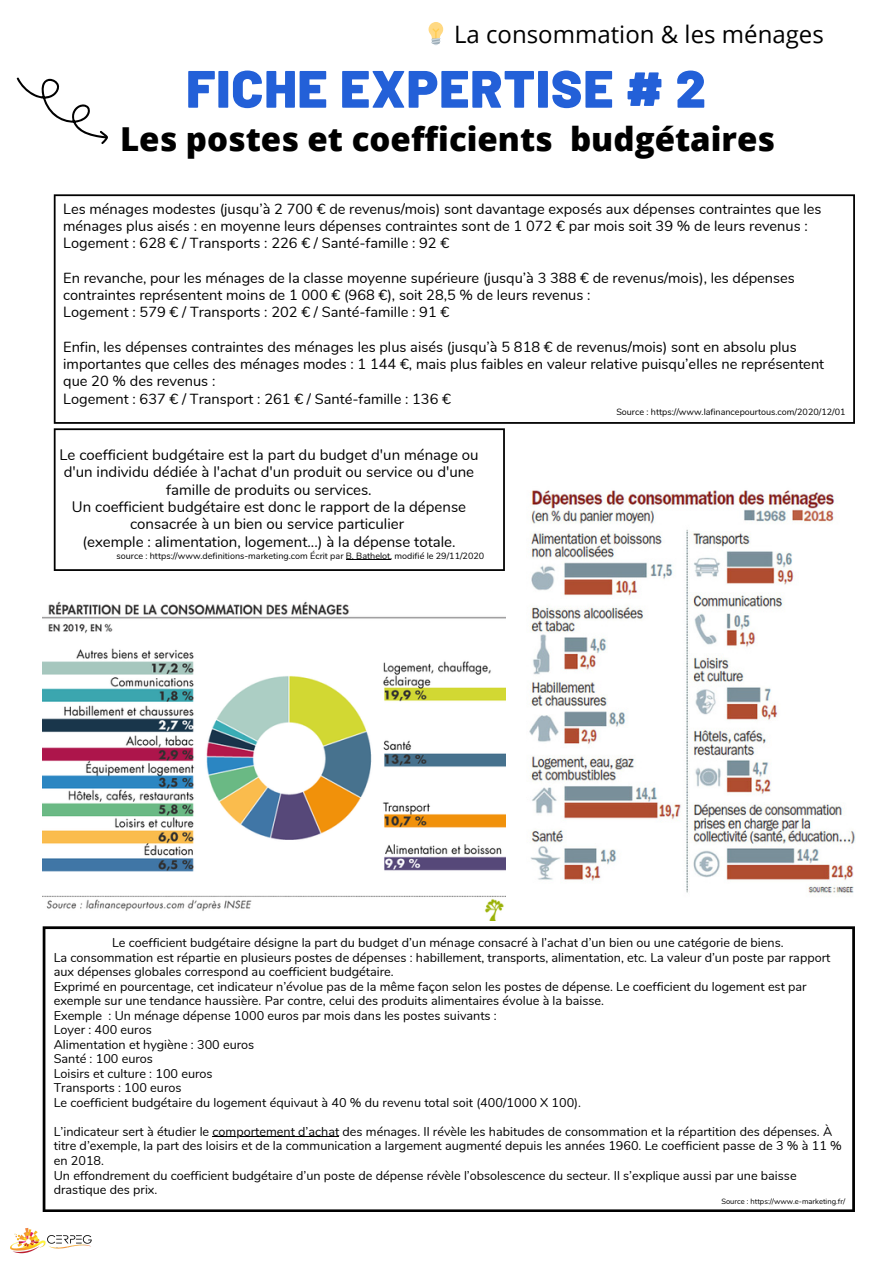
<style>
.page{position:relative;width:894px;height:1264px;background:#fff}
.page>*{position:absolute;margin:0;border:0;box-sizing:border-box;transform-origin:0 0}
.t1{font:900 52.5px "Barlow";letter-spacing:.02em;color:#2360d8}
.t2{font:800 33px "Open Sans";color:#000}
.t3{font:24px "Open Sans";color:#000}
.t4{font:15px/17.2px "Nunito";color:#000;text-align:center}
.t5{font:14.55px/17.2px "Nunito";color:#000}
.t6{font:12.6px/14.5px "Nunito";color:#000}
.t7{font:9px "Nunito";color:#000}
.t8{font:7.5px "Nunito";color:#000}
</style>
<div class="page">
<svg style="left:16px;top:77px;width:92px;height:67px"></svg>
<svg style="left:54px;top:428px;width:450px;height:143px"></svg>
<svg style="left:54px;top:194px;width:800px;height:230px"></svg>
<img style="left:529px;top:490px;width:326px;height:404px">
<svg style="left:43px;top:926px;width:811px;height:286px"></svg>
<img style="left:43px;top:601px;width:462px;height:319px">
<hr style="left:346px;top:559px;width:44px;height:1px;background:#000">
<hr style="left:212px;top:1136px;width:127px;height:1px;background:#000">
<img style="left:10px;top:1228px;width:82px;height:26px">
<p class="t3" style="left:454px;top:17px;width:371px">La consommation &amp; les ménages</p>
<p class="t1" style="left:186px;top:55px;width:521px">FICHE EXPERTISE # 2</p>
<p class="t2" style="left:120px;top:115px;width:656px">Les postes et coefficients budgétaires</p>
<p class="t5" style="left:63px;top:200px;width:759px">Les ménages modestes (jusqu’à 2 700 € de revenus/mois) sont davantage exposés aux dépenses contraintes que les ménages plus aisés : en moyenne leurs dépenses contraintes sont de 1 072 € par mois soit 39 % de leurs revenus :</p>
<p class="t5" style="left:63px;top:235px;width:387px">Logement : 628 € / Transports : 226 € / Santé-famille : 92 €</p>
<p class="t5" style="left:63px;top:269px;width:733px">En revanche, pour les ménages de la classe moyenne supérieure (jusqu’à 3 388 € de revenus/mois), les dépenses contraintes représentent moins de 1 000 € (968 €), soit 28,5 % de leurs revenus :</p>
<p class="t5" style="left:63px;top:304px;width:387px">Logement : 579 € / Transports : 202 € / Santé-famille : 91 €</p>
<p class="t5" style="left:63px;top:338px;width:762px">Enfin, les dépenses contraintes des ménages les plus aisés (jusqu’à 5 818 € de revenus/mois) sont en absolu plus importantes que celles des ménages modes : 1 144 €, mais plus faibles en valeur relative puisqu’elles ne représentent que 20 % des revenus :</p>
<p class="t5" style="left:63px;top:390px;width:389px">Logement : 637 € / Transport : 261 € / Santé-famille : 136 €</p>
<p class="t7" style="left:616px;top:406px;width:230px">Source : https://www.lafinancepourtous.com/2020/12/01</p>
<p class="t4" style="left:59px;top:446px;width:420px">Le coefficient budgétaire est la part du budget d'un ménage ou d'un individu dédiée à l'achat d'un produit ou service ou d'une famille de produits ou services.</p>
<p class="t4" style="left:72px;top:498px;width:395px">Un coefficient budgétaire est donc le rapport de la dépense consacrée à un bien ou service particulier</p>
<p class="t4" style="left:82px;top:533px;width:374px">(exemple : alimentation, logement...) à la dépense totale.</p>
<p class="t7" style="left:116px;top:549px;width:369px">source : https://www.definitions-marketing.com Écrit par B. Bathelot, modifié le 29/11/2020</p>
<p class="t6" style="left:112px;top:935px;width:672px">Le coefficient budgétaire désigne la part du budget d’un ménage consacré à l’achat d’un bien ou une catégorie de biens.</p>
<p class="t6" style="left:54px;top:950px;width:778px">La consommation est répartie en plusieurs postes de dépenses : habillement, transports, alimentation, etc. La valeur d’un poste par rapport aux dépenses globales correspond au coefficient budgétaire.</p>
<p class="t6" style="left:54px;top:979px;width:754px">Exprimé en pourcentage, cet indicateur n’évolue pas de la même façon selon les postes de dépense. Le coefficient du logement est par exemple sur une tendance haussière. Par contre, celui des produits alimentaires évolue à la baisse.</p>
<p class="t6" style="left:54px;top:1008px;width:444px">Exemple : Un ménage dépense 1000 euros par mois dans les postes suivants :</p>
<p class="t6" style="left:54px;top:1022px;width:99px">Loyer : 400 euros</p>
<p class="t6" style="left:54px;top:1037px;width:202px">Alimentation et hygiène : 300 euros</p>
<p class="t6" style="left:54px;top:1051px;width:101px">Santé : 100 euros</p>
<p class="t6" style="left:54px;top:1066px;width:160px">Loisirs et culture : 100 euros</p>
<p class="t6" style="left:54px;top:1080px;width:129px">Transports : 100 euros</p>
<p class="t6" style="left:54px;top:1095px;width:528px">Le coefficient budgétaire du logement équivaut à 40 % du revenu total soit (400/1000 X 100).</p>
<p class="t6" style="left:54px;top:1124px;width:789px">L’indicateur sert à étudier le comportement d’achat des ménages. Il révèle les habitudes de consommation et la répartition des dépenses. À titre d’exemple, la part des loisirs et de la communication a largement augmenté depuis les années 1960. Le coefficient passe de 3 % à 11 % en 2018.</p>
<p class="t6" style="left:54px;top:1168px;width:744px">Un effondrement du coefficient budgétaire d’un poste de dépense révèle l’obsolescence du secteur. Il s’explique aussi par une baisse drastique des prix.</p>
<p class="t8" style="left:721px;top:1196px;width:125px">Source : https://www.e-marketing.fr/</p>
</div>
